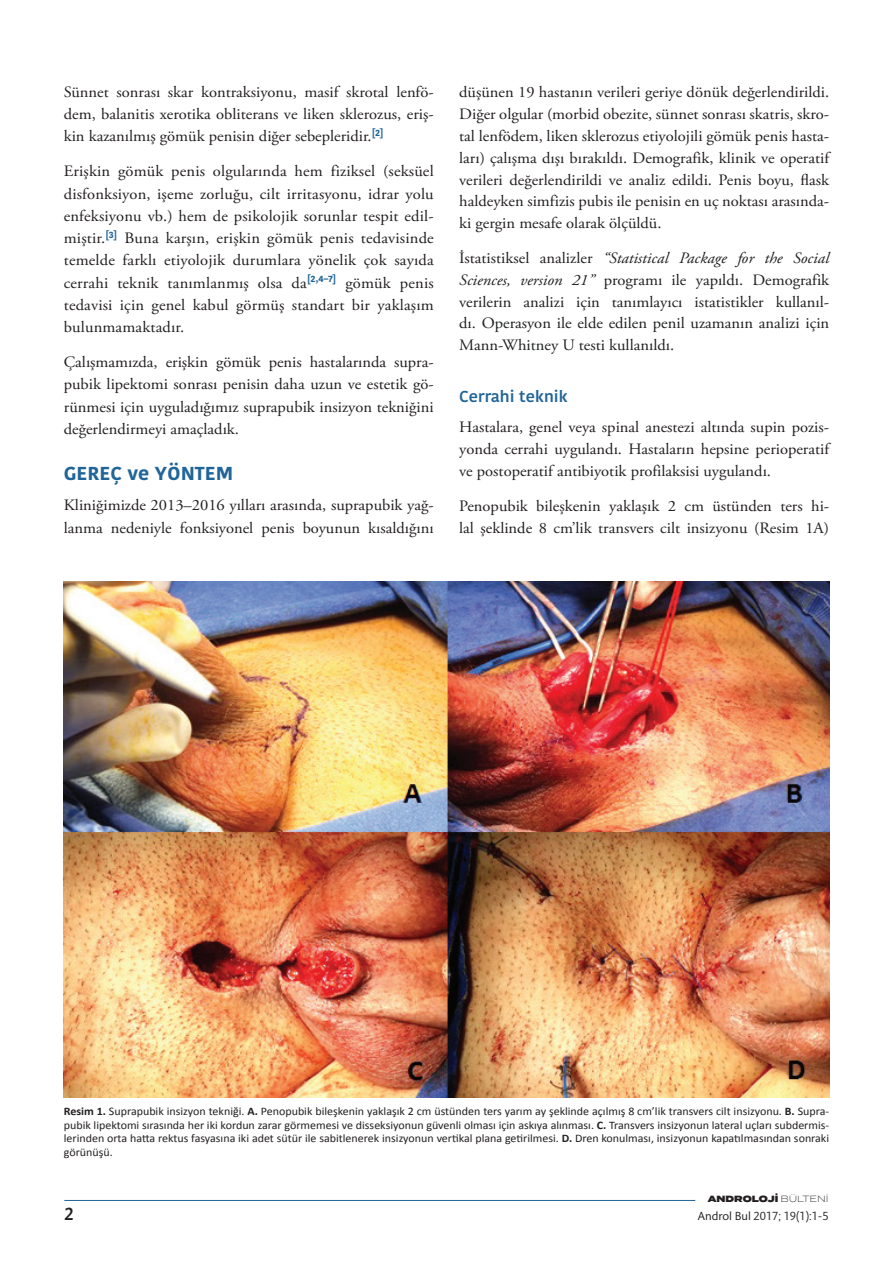
<style>
.page{position:relative;width:893px;height:1263px;background:#fff}
.page>*{position:absolute;margin:0;border:0;box-sizing:border-box;transform-origin:0 0}
.t1{font:700 18.75px "Kohinoor Devanagari";color:#206598;scale:1.04 1}
.t2{font:500 18px "Mundo Sans Std";color:#231f20}
.t3{font:15.9px/22.2px "Adobe Garamond Pro";color:#231f20;text-align:justify;scale:1.04 1}
.t4{font:15.9px/21.9px "Adobe Garamond Pro";color:#1f2020;text-align:justify;scale:1.04 1}
.t5{font:600 15.9px "Kohinoor Devanagari";color:#206598;scale:1.04 1}
.t6{font:12px "Mundo Sans Std";color:#231f20}
.t7{font:11.55px/13.5px "Calibri";color:#231f20;text-align:justify;scale:1.04 1}
.t8{font:900 9px "Termina";color:#231f20}
.s1{color:#231f20}
.s2{font-style:italic;color:#231f20}
.s3{font-style:italic}
.s4{font-weight:700}
.s5{font-weight:300}
</style>
<div class="page">
<hr style="left:64px;top:1200px;width:631px;height:1px;background:#206598">
<img style="left:64px;top:581px;width:765px;height:516px">
<p class="t3" style="left:64px;top:81px;width:357px">Sünnet sonrası skar kontraksiyonu, masif skrotal lenfö&shy;dem, balanitis xerotika obliterans ve liken sklerozus, eriş&shy;kin kazanılmış gömük penisin diğer sebepleridir.<sup>[2]</sup></p>
<p class="t3" style="left:64px;top:161px;width:357px">Erişkin gömük penis olgularında hem fiziksel (seksüel disfonksiyon, işeme zorluğu, cilt irritasyonu, idrar yolu enfeksiyonu vb.) hem de psikolojik sorunlar tespit edil&shy;miştir.<sup>[3]</sup> Buna karşın, erişkin gömük penis tedavisinde temelde farklı etiyolojik durumlara yönelik çok sayıda cerrahi teknik tanımlanmış olsa da<sup>[2,4–7]</sup> gömük penis tedavisi için genel kabul görmüş standart bir yaklaşım bulunmamaktadır.</p>
<p class="t3" style="left:64px;top:351px;width:357px">Çalışmamızda, erişkin gömük penis hastalarında supra&shy;pubik lipektomi sonrası penisin daha uzun ve estetik gö&shy;rünmesi için uyguladığımız suprapubik insizyon tekniğini değerlendirmeyi amaçladık.</p>
<p class="t1" style="left:64px;top:456px;width:165px">GEREÇ ve YÖNTEM</p>
<p class="t3" style="left:64px;top:495px;width:357px">Kliniğimizde 2013–2016 yılları arasında, suprapubik yağ&shy;lanma nedeniyle fonksiyonel penis boyunun kısaldığını</p>
<p class="t3" style="left:459px;top:82px;width:357px">düşünen 19 hastanın verileri geriye dönük değerlendirildi.<br>Diğer olgular (morbid obezite, sünnet sonrası skatris, skro&shy;tal lenfödem, liken sklerozus etiyolojili gömük penis hasta&shy;ları) çalışma dışı bırakıldı. Demografik, klinik ve operatif verileri değerlendirildi ve analiz edildi. Penis boyu, flask haldeyken simfizis pubis ile penisin en uç noktası arasında&shy;ki gergin mesafe olarak ölçüldü.</p>
<p class="t4" style="left:459px;top:247px;width:357px"><span class="s1">İstatistiksel analizler</span> <span class="s2">“</span><span class="s3">Statistical Package for the Social Sciences, version 21”</span> programı ile yapıldı. Demografik verilerin analizi için tanımlayıcı istatistikler kullanıl&shy;dı. Operasyon ile elde edilen penil uzamanın analizi için Mann-Whitney U testi kullanıldı.</p>
<p class="t5" style="left:459px;top:387px;width:106px">Cerrahi teknik</p>
<p class="t3" style="left:459px;top:417px;width:357px">Hastalara, genel veya spinal anestezi altında supin pozis&shy;yonda cerrahi uygulandı. Hastaların hepsine perioperatif ve postoperatif antibiyotik profilaksisi uygulandı.</p>
<p class="t3" style="left:459px;top:495px;width:357px">Penopubik bileşkenin yaklaşık 2 cm üstünden ters hi&shy;lal şeklinde 8 cm’lik transvers cilt insizyonu (Resim 1A)</p>
<p class="t7" style="left:64px;top:1104px;width:737px"><span class="s4">Resim 1.</span> Suprapubik insizyon tekniği. <span class="s4">A.</span> Penopubik bileşkenin yaklaşık 2 cm üstünden ters yarım ay şeklinde açılmış 8 cm’lik transvers cilt insizyonu. <span class="s4">B.</span> Supra&shy;pubik lipektomi sırasında her iki kordun zarar görmemesi ve disseksiyonun güvenli olması için askıya alınması. <span class="s4">C.</span> Transvers insizyonun lateral uçları subdermis&shy;lerinden orta hatta rektus fasyasına iki adet sütür ile sabitlenerek insizyonun vertikal plana getirilmesi. <span class="s4">D.</span> Dren konulması, insizyonun kapatılmasından sonraki görünüşü.</p>
<p class="t2" style="left:64px;top:1205px;width:11px">2</p>
<p class="t8" style="left:708px;top:1192px;width:122px">ANDROLOJİ <span class="s5">BÜLTENİ</span></p>
<p class="t6" style="left:698px;top:1210px;width:132px">Androl Bul 2017; 19(1):1-5</p>
</div>
